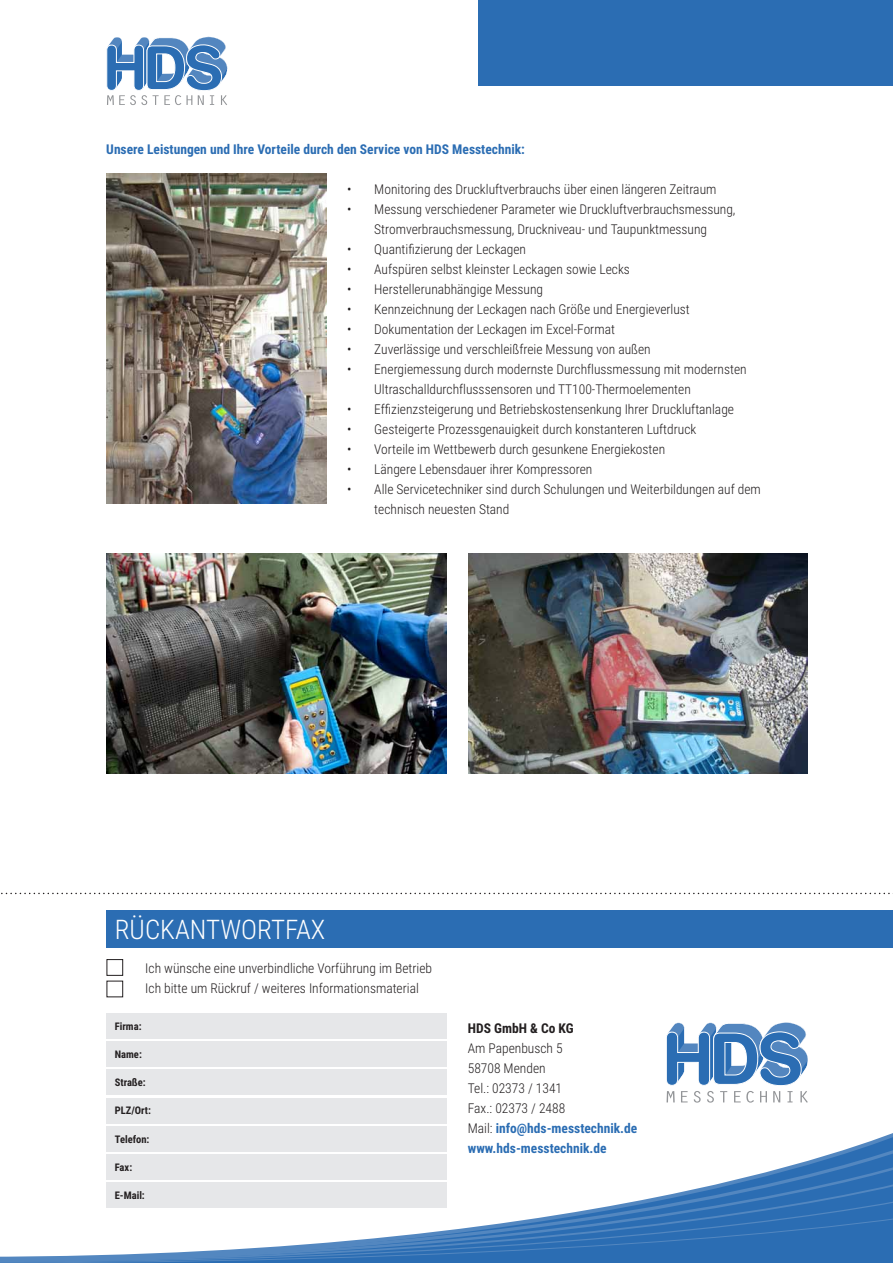
<style>
.page{position:relative;width:893px;height:1263px;background:#fff}
.page>*{position:absolute;margin:0;border:0;box-sizing:border-box;transform-origin:0 0}
.t1{font:300 27px "Roboto Condensed";color:#fff}
.t2{font:300 13.5px/20px "Roboto Condensed";color:#231f20}
.t3{font:700 13.5px "Roboto Condensed";color:#2b6db3}
.t4{font:700 13.5px "Roboto Condensed";color:#231f20}
.t5{font:700 10.5px "Roboto Condensed";color:#231f20}
.s1{font-weight:700;color:#2b6db3}
</style>
<div class="page">
<svg style="left:106px;top:1141px;width:787px;height:19px"></svg>
<svg style="left:446px;top:1160px;width:447px;height:18px"></svg>
<svg style="left:106px;top:1178px;width:787px;height:19px"></svg>
<svg style="left:446px;top:1197px;width:447px;height:18px"></svg>
<svg style="left:0;top:1215px;width:893px;height:48px"></svg>
<div style="left:478px;top:0;width:415px;height:86px;background:#2b6db3"></div>
<svg style="left:106px;top:37px;width:121px;height:68px"></svg>
<div style="left:106px;top:910px;width:787px;height:37px;background:#2b6db3"></div>
<div style="left:107px;top:959px;width:16px;height:17px;border:1px solid #231f20"></div>
<div style="left:107px;top:981px;width:16px;height:16px;border:1px solid #231f20"></div>
<div style="left:106px;top:1013px;width:340px;height:25px;background:#e6e7e9"></div>
<div style="left:106px;top:1041px;width:340px;height:26px;background:#e6e7e9"></div>
<div style="left:106px;top:1070px;width:340px;height:25px;background:#e6e7e9"></div>
<div style="left:106px;top:1098px;width:340px;height:25px;background:#e6e7e9"></div>
<div style="left:106px;top:1126px;width:340px;height:25px;background:#e6e7e9"></div>
<div style="left:106px;top:1154px;width:340px;height:25px;background:#e6e7e9"></div>
<div style="left:106px;top:1183px;width:340px;height:25px;background:#e6e7e9"></div>
<svg style="left:666px;top:1022px;width:142px;height:81px"></svg>
<svg style="left:1px;top:893px;width:892px;height:1px"></svg>
<img style="left:106px;top:174px;width:220px;height:329px">
<img style="left:106px;top:554px;width:340px;height:219px">
<img style="left:468px;top:554px;width:340px;height:219px">
<p class="t3" style="left:106px;top:140px;width:420px">Unsere Leistungen und Ihre Vorteile durch den Service von HDS Messtechnik:</p>
<p class="t2" style="left:347px;top:179px;width:371px">• Monitoring des Druckluftverbrauchs über einen längeren Zeitraum</p>
<p class="t2" style="left:347px;top:199px;width:390px;text-align:center">• Messung verschiedener Parameter wie Druckluftverbrauchsmessung,<br>Stromverbrauchsmessung, Druckniveau- und Taupunktmessung</p>
<p class="t2" style="left:347px;top:239px;width:180px">• Quantifizierung der Leckagen</p>
<p class="t2" style="left:347px;top:259px;width:284px">• Aufspüren selbst kleinster Leckagen sowie Lecks</p>
<p class="t2" style="left:347px;top:279px;width:197px">• Herstellerunabhängige Messung</p>
<p class="t2" style="left:347px;top:298px;width:344px">• Kennzeichnung der Leckagen nach Größe und Energieverlust</p>
<p class="t2" style="left:347px;top:318px;width:269px">• Dokumentation der Leckagen im Excel-Format</p>
<p class="t2" style="left:347px;top:338px;width:305px">• Zuverlässige und verschleißfreie Messung von außen</p>
<p class="t2" style="left:374px;top:358px;width:374px;text-indent:-27px">• Energiemessung durch modernste Durchflussmessung mit modernsten<br>Ultraschalldurchflusssensoren und TT100-Thermoelementen</p>
<p class="t2" style="left:347px;top:398px;width:388px">• Effizienzsteigerung und Betriebskostensenkung Ihrer Druckluftanlage</p>
<p class="t2" style="left:347px;top:418px;width:351px">• Gesteigerte Prozessgenauigkeit durch konstanteren Luftdruck</p>
<p class="t2" style="left:347px;top:438px;width:319px">• Vorteile im Wettbewerb durch gesunkene Energiekosten</p>
<p class="t2" style="left:347px;top:458px;width:247px">• Längere Lebensdauer ihrer Kompressoren</p>
<p class="t2" style="left:374px;top:478px;width:388px;text-indent:-27px">• Alle Servicetechniker sind durch Schulungen und Weiterbildungen auf dem technisch neuesten Stand</p>
<h1 class="t1" style="left:115px;top:910px;width:212px">Rückantwortfax</h1>
<p class="t2" style="left:145px;top:958px;width:288px">Ich wünsche eine unverbindliche Vorführung im Betrieb<br>Ich bitte um Rückruf / weiteres Informationsmaterial</p>
<p class="t5" style="left:115px;top:1019px;width:28px">Firma:</p>
<p class="t5" style="left:115px;top:1047px;width:29px">Name:</p>
<p class="t5" style="left:115px;top:1075px;width:32px">Straße:</p>
<p class="t5" style="left:115px;top:1103px;width:38px">PLZ/Ort:</p>
<p class="t5" style="left:115px;top:1131px;width:36px">Telefon:</p>
<p class="t5" style="left:115px;top:1160px;width:19px">Fax:</p>
<p class="t5" style="left:115px;top:1188px;width:32px">E-Mail:</p>
<p class="t4" style="left:468px;top:1019px;width:107px">HDS GmbH &amp; Co KG</p>
<p class="t2" style="left:468px;top:1038px;width:171px">Am Papenbusch 5<br>58708 Menden<br>Tel.: 02373 / 1341<br>Fax.: 02373 / 2488<br>Mail: <span class="s1">info@hds-messtechnik.de www.hds-messtechnik.de</span></p>
</div>
